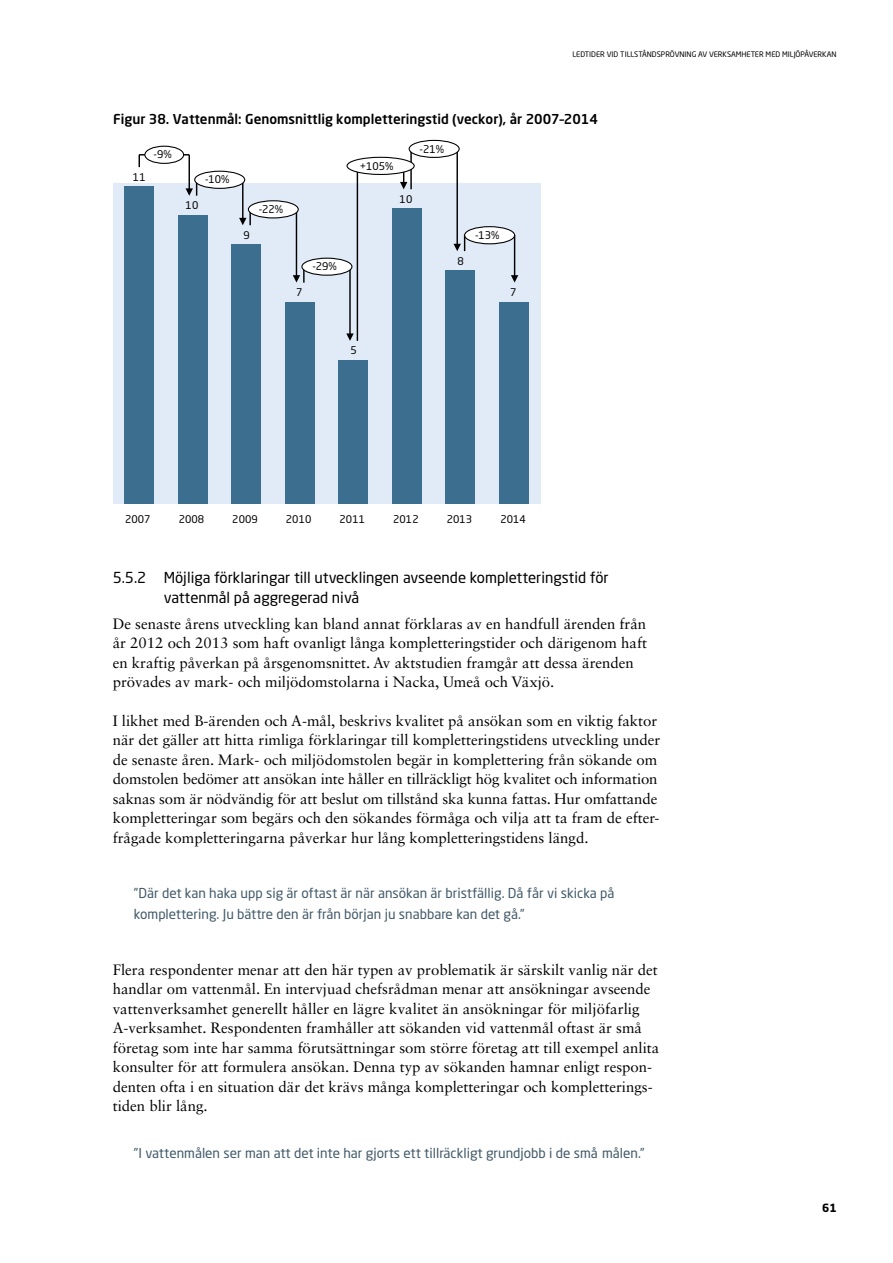
<style>
.page{position:relative;width:893px;height:1263px;background:#fff}
.page>*{position:absolute;margin:0;border:0;box-sizing:border-box;transform-origin:0 0}
.t1{font:15px/19.5px "Sabon LT Std";color:#000}
.t2{font:15px/19.5px "Neo Sans Pro";color:#000}
.t3{font:13.5px/21px "Neo Sans Pro";color:#425a69}
.t4{font:500 13.5px "Neo Sans Pro";color:#000}
.t5{font:700 11.25px "Neo Sans Pro";color:#000}
.t6{font:10.5px "Neo Sans Pro";letter-spacing:.005em;color:#000}
.t7{font:7.5px "Neo Sans Pro";color:#000}
</style>
<div class="page">
<div style="left:113px;top:183px;width:427px;height:320px;background:#e1eaf7"></div>
<div style="left:124px;top:186px;width:30px;height:318px;background:#3b6e8f"></div>
<div style="left:178px;top:215px;width:29px;height:289px;background:#3b6e8f"></div>
<div style="left:231px;top:244px;width:30px;height:260px;background:#3b6e8f"></div>
<div style="left:285px;top:302px;width:29px;height:202px;background:#3b6e8f"></div>
<div style="left:338px;top:360px;width:30px;height:144px;background:#3b6e8f"></div>
<div style="left:392px;top:209px;width:29px;height:295px;background:#3b6e8f"></div>
<div style="left:445px;top:270px;width:30px;height:234px;background:#3b6e8f"></div>
<div style="left:499px;top:302px;width:30px;height:202px;background:#3b6e8f"></div>
<hr style="left:242px;top:180px;width:1px;height:39px;background:#000">
<hr style="left:349px;top:267px;width:2px;height:68px;background:#000">
<svg style="left:346px;top:333px;width:8px;height:8px"></svg>
<hr style="left:296px;top:209px;width:1px;height:67px;background:#000">
<svg style="left:293px;top:267px;width:12px;height:16px"></svg>
<svg style="left:239px;top:209px;width:12px;height:16px"></svg>
<hr style="left:189px;top:155px;width:1px;height:35px;background:#000">
<svg style="left:186px;top:180px;width:11px;height:16px"></svg>
<hr style="left:139px;top:154px;width:50px;height:1px;background:#000">
<svg style="left:139px;top:155px;width:1px;height:12px"></svg>
<hr style="left:514px;top:235px;width:1px;height:41px;background:#000">
<svg style="left:511px;top:275px;width:7px;height:8px"></svg>
<hr style="left:456px;top:149px;width:2px;height:96px;background:#000">
<svg style="left:453px;top:235px;width:12px;height:16px"></svg>
<hr style="left:410px;top:149px;width:2px;height:40px;background:#000">
<svg style="left:400px;top:171px;width:7px;height:18px"></svg>
<hr style="left:357px;top:166px;width:1px;height:175px;background:#000">
<div style="left:145px;top:146px;width:39px;height:17px;background:#fff;border-radius:50%"></div>
<div style="left:144px;top:146px;width:40px;height:18px;border:1px solid #000;border-radius:50%"></div>
<div style="left:195px;top:171px;width:50px;height:17px;background:#fff;border-radius:50%"></div>
<div style="left:194px;top:171px;width:51px;height:18px;border:1px solid #000;border-radius:50%"></div>
<div style="left:302px;top:258px;width:50px;height:17px;background:#fff;border-radius:50%"></div>
<div style="left:301px;top:258px;width:51px;height:18px;border:1px solid #000;border-radius:50%"></div>
<div style="left:248px;top:201px;width:50px;height:17px;background:#fff;border-radius:50%"></div>
<div style="left:248px;top:200px;width:51px;height:18px;border:1px solid #000;border-radius:50%"></div>
<div style="left:465px;top:227px;width:50px;height:17px;background:#fff;border-radius:50%"></div>
<div style="left:464px;top:226px;width:51px;height:18px;border:1px solid #000;border-radius:50%"></div>
<div style="left:409px;top:140px;width:50px;height:17px;background:#fff;border-radius:50%"></div>
<div style="left:409px;top:140px;width:51px;height:18px;border:1px solid #000;border-radius:50%"></div>
<div style="left:347px;top:157px;width:67px;height:17px;background:#fff;border-radius:50%"></div>
<div style="left:346px;top:157px;width:69px;height:18px;border:1px solid #000;border-radius:50%"></div>
<p class="t7" style="left:572px;top:49px;width:266px">LEDTIDER VID TILLSTÅNDSPRÖVNING AV VERKSAMHETER MED MILJÖPÅVERKAN</p>
<p class="t4" style="left:113px;top:111px;width:486px">Figur 38. Vattenmål: Genomsnittlig kompletteringstid (veckor), år 2007–2014</p>
<p class="t6" style="left:133px;top:171px;width:15px">11</p>
<p class="t6" style="left:154px;top:148px;width:20px">-9%</p>
<p class="t6" style="left:205px;top:173px;width:26px">-10%</p>
<p class="t6" style="left:185px;top:199px;width:15px">10</p>
<p class="t6" style="left:243px;top:229px;width:8px">9</p>
<p class="t6" style="left:259px;top:203px;width:26px">-22%</p>
<p class="t6" style="left:296px;top:286px;width:8px">7</p>
<p class="t6" style="left:312px;top:260px;width:26px">-29%</p>
<p class="t6" style="left:360px;top:159px;width:35px">+105%</p>
<p class="t6" style="left:420px;top:142px;width:26px">-21%</p>
<p class="t6" style="left:399px;top:193px;width:15px">10</p>
<p class="t6" style="left:457px;top:254px;width:8px">8</p>
<p class="t6" style="left:475px;top:229px;width:26px">-13%</p>
<p class="t6" style="left:510px;top:286px;width:8px">7</p>
<p class="t6" style="left:350px;top:344px;width:8px">5</p>
<p class="t6" style="left:125px;top:512px;width:27px">2007</p>
<p class="t6" style="left:179px;top:512px;width:27px">2008</p>
<p class="t6" style="left:232px;top:512px;width:27px">2009</p>
<p class="t6" style="left:286px;top:512px;width:27px">2010</p>
<p class="t6" style="left:340px;top:512px;width:27px">2011</p>
<p class="t6" style="left:393px;top:512px;width:27px">2012</p>
<p class="t6" style="left:447px;top:512px;width:27px">2013</p>
<p class="t6" style="left:500px;top:512px;width:27px">2014</p>
<p class="t2" style="left:164px;top:568px;width:446px;text-indent:-51px">5.5.2 Möjliga förklaringar till utvecklingen avseende kompletteringstid för vattenmål på aggregerad nivå</p>
<p class="t1" style="left:113px;top:614px;width:536px">De senaste årens utveckling kan bland annat förklaras av en handfull ärenden från år 2012 och 2013 som haft ovanligt långa kompletteringstider och därigenom haft en kraftig påverkan på årsgenomsnittet. Av aktstudien framgår att dessa ärenden prövades av mark- och miljödomstolarna i Nacka, Umeå och Växjö.</p>
<p class="t1" style="left:113px;top:711px;width:549px">I likhet med B-ärenden och A-mål, beskrivs kvalitet på ansökan som en viktig faktor när det gäller att hitta rimliga förklaringar till kompletteringstidens utveckling under de senaste åren. Mark- och miljödomstolen begär in komplettering från sökande om domstolen bedömer att ansökan inte håller en tillräckligt hög kvalitet och information saknas som är nödvändig för att beslut om tillstånd ska kunna fattas. Hur omfattande kompletteringar som begärs och den sökandes förmåga och vilja att ta fram de efter&shy;frågade kompletteringarna påverkar hur lång kompletteringstidens längd.</p>
<p class="t3" style="left:134px;top:882px;width:482px">”Där det kan haka upp sig är oftast är när ansökan är bristfällig. Då får vi skicka på komplettering. Ju bättre den är från början ju snabbare kan det gå.”</p>
<p class="t1" style="left:113px;top:959px;width:548px">Flera respondenter menar att den här typen av problematik är särskilt vanlig när det handlar om vattenmål. En intervjuad chefsrådman menar att ansökningar avseende vattenverksamhet generellt håller en lägre kvalitet än ansökningar för miljöfarlig A-verksamhet. Respondenten framhåller att sökanden vid vattenmål oftast är små företag som inte har samma förutsättningar som större företag att till exempel anlita konsulter för att formulera ansökan. Denna typ av sökanden hamnar enligt respon&shy;denten ofta i en situation där det krävs många kompletteringar och kompletterings&shy;tiden blir lång.</p>
<p class="t3" style="left:134px;top:1142px;width:512px">”I vattenmålen ser man att det inte har gjorts ett tillräckligt grundjobb i de små målen.”</p>
<p class="t5" style="left:822px;top:1200px;width:16px">61</p>
</div>
